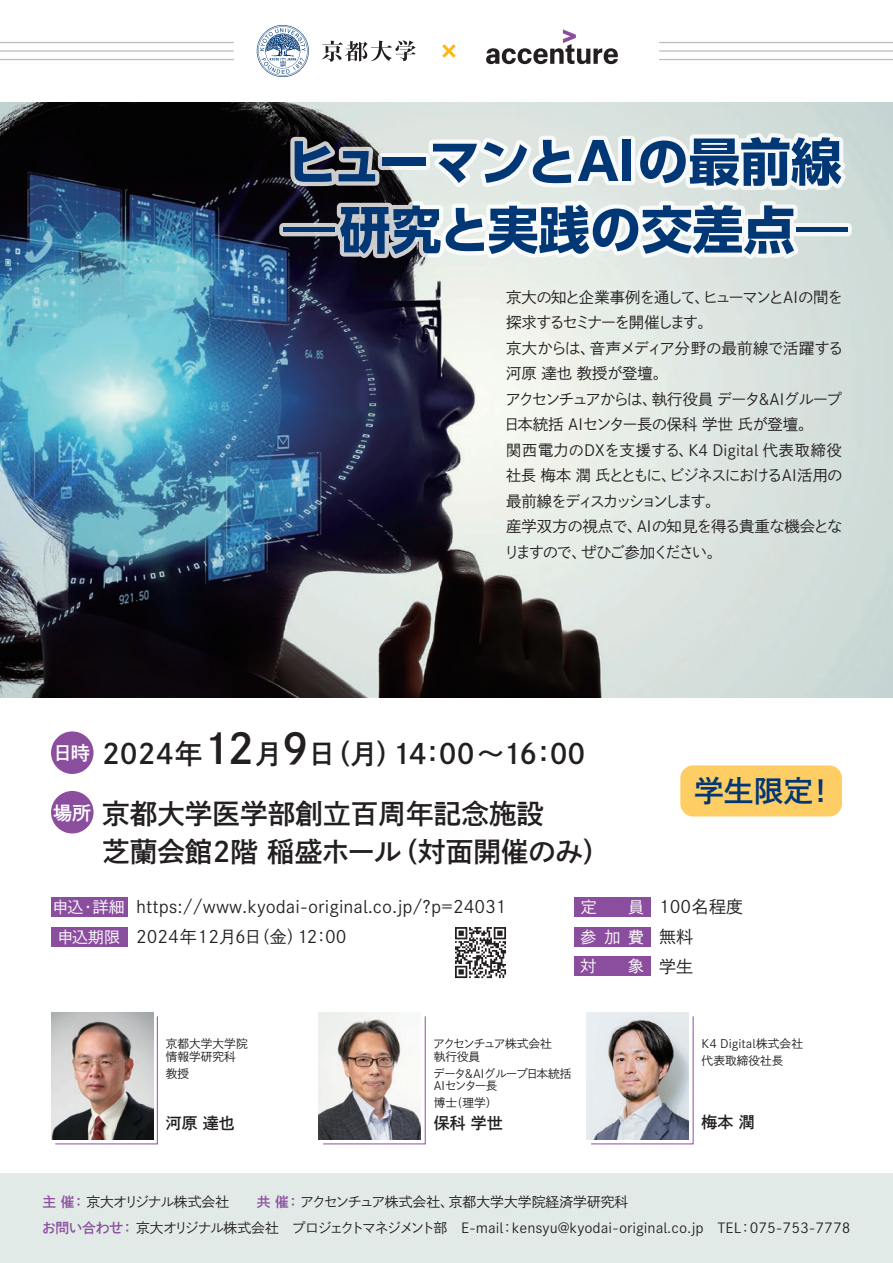
<style>
.page{position:relative;width:893px;height:1263px;background:#fff}
.page>*{position:absolute;margin:0;border:0;box-sizing:border-box;transform-origin:0 0}
.t1{font:700 51px/67.9px "UD Shin Go Pr 6";color:#013774}
.t2{font:29.7px "Shuei Go Kin Std B";color:#013774}
.t3{font:27.6px/59.6px "Shuei Go Kin Std B";color:#231f20;text-align:center}
.t4{font:19.2px "Shuei Go Kin Std B";color:#fff}
.t5{font:16.95px/29.7px "Shuei Go Kin Std L";color:#231f20}
.t6{font:15.9px "Shuei Go Kin Std B";color:#231f20}
.t7{font:15.9px/29.7px "Shuei Go Kin Std L";color:#fff}
.t8{font:15.45px/25.5px "Shuei Go Kin Std L";letter-spacing:-.045em;color:#231f20}
.t9{font:13.8px/25.5px "Shuei Go Kin Std L";color:#231f20}
.t10{font:11.7px/12.8px "Shuei Go Kin Std L";color:#231f20}
.t11{font:11.7px/12.8px "Shuei Go Kin Std L";letter-spacing:-.07em;color:#231f20}
.t12{font:11.7px/12.8px "Shuei Go Kin Std L";letter-spacing:-.035em;color:#231f20}
.s1{font-size:41.4px}
.s2{font-size:15.9px;color:#fff}
.s3{font-size:16.95px;color:#231f20}
.s4{font-family:"Shuei Go Kin Std B";color:#8b4e9f}
</style>
<div class="page">
<img style="left:0;top:102px;width:893px;height:595px">
<div style="left:0;top:1174px;width:893px;height:89px;background:#e2eae7"></div>
<img style="left:319px;top:1012px;width:73px;height:128px">
<img style="left:51px;top:1012px;width:102px;height:128px">
<img style="left:590px;top:1015px;width:104px;height:130px">
<img style="left:322px;top:1015px;width:104px;height:130px">
<img style="left:54px;top:1015px;width:104px;height:130px">
<div style="left:680px;top:765px;width:162px;height:51px;background:#fecd64;border-radius:13px"></div>
<div style="left:279px;top:223px;width:60px;height:13px;border:9px solid #fff"></div>
<svg style="left:286px;top:132px;width:566px;height:135px"></svg>
<hr style="left:0;top:59px;width:234px;height:1px;background:#bcbdc0">
<hr style="left:659px;top:59px;width:234px;height:1px;background:#bcbdc0">
<hr style="left:0;top:50px;width:234px;height:2px;background:#bcbdc0">
<hr style="left:659px;top:50px;width:234px;height:2px;background:#bcbdc0">
<hr style="left:0;top:42px;width:234px;height:1px;background:#bcbdc0">
<hr style="left:659px;top:42px;width:234px;height:1px;background:#bcbdc0">
<div style="left:51px;top:897px;width:77px;height:19px;background:#8b4e9f"></div>
<div style="left:51px;top:927px;width:77px;height:19px;background:#8b4e9f"></div>
<div style="left:574px;top:897px;width:77px;height:19px;background:#8b4e9f"></div>
<div style="left:574px;top:927px;width:77px;height:19px;background:#8b4e9f"></div>
<div style="left:574px;top:957px;width:77px;height:19px;background:#8b4e9f"></div>
<div style="left:51px;top:731px;width:43px;height:43px;background:#8b4e9f;border-radius:50%"></div>
<div style="left:51px;top:791px;width:43px;height:42px;background:#8b4e9f;border-radius:50%"></div>
<svg style="left:455px;top:927px;width:51px;height:51px"></svg>
<svg style="left:442px;top:44px;width:14px;height:14px"></svg>
<svg style="left:486px;top:29px;width:132px;height:35px"></svg>
<svg style="left:322px;top:40px;width:94px;height:22px"></svg>
<svg style="left:257px;top:25px;width:52px;height:52px"></svg>
<h1 class="t1" style="left:283px;top:126px;width:566px">ヒューマンとAIの最前線―研究と実践の交差点―</h1>
<p class="t8" style="left:504px;top:284px;width:341px">京大の知と企業事例を通して、ヒューマンとAIの間を探求するセミナーを開催します。<br>京大からは、音声メディア分野の最前線で活躍する河原 達也 教授が登壇。<br>アクセンチュアからは、執行役員 データ＆AIグループ日本統括 AIセンター長の保科 学世 氏が登壇。<br>関西電力のDXを支援する、K4 Digital 代表取締役社長 梅本 潤 氏とともに、ビジネスにおけるAI活用の最前線をディスカッションします。<br>産学双方の視点で、AIの知見を得る貴重な機会となりますので、ぜひご参加ください。</p>
<h3 class="t3" style="left:53px;top:724px;width:534px"><sup>日時</sup> 2024年<span class="s1">12</span>月<span class="s1">9</span>日（月）14：00～16：00京都大学医学部創立百周年記念施設</h3>
<h3 class="t3" style="left:102px;top:822px;width:509px">芝蘭会館２階 稲盛ホール（対面開催のみ）</h3>
<p class="t4" style="left:53px;top:799px;width:40px">場所</p>
<h2 class="t2" style="left:694px;top:770px;width:143px">学生限定！</h2>
<p class="t5" style="left:53px;top:892px;width:455px"><span class="s2">申込・詳細</span> https://www.kyodai-original.co.jp/?p=24031<span class="s2">申込期限</span> 2024年12月6日（金）12：00</p>
<p class="t5" style="left:581px;top:892px;width:164px"><span class="s2">定　　員</span> 100名程度</p>
<p class="t7" style="left:580px;top:921px;width:114px">参加費 <span class="s3">無料</span>対　　象 <span class="s3">学生</span></p>
<p class="t10" style="left:166px;top:1037px;width:83px">京都大学大学院情報学研究科</p>
<p class="t10" style="left:166px;top:1067px;width:25px">教授</p>
<p class="t6" style="left:166px;top:1112px;width:70px">河原 達也</p>
<p class="t12" style="left:433px;top:1037px;width:120px">アクセンチュア株式会社執行役員</p>
<p class="t11" style="left:433px;top:1067px;width:140px">データ＆AIグループ日本統括<br>AIセンター長</p>
<p class="t10" style="left:434px;top:1096px;width:65px">博士(理学）</p>
<p class="t6" style="left:434px;top:1112px;width:70px">保科 学世</p>
<p class="t10" style="left:702px;top:1035px;width:103px;line-height:17px">K4 Digital株式会社代表取締役社長</p>
<p class="t6" style="left:702px;top:1111px;width:55px">梅本 潤</p>
<p class="t9" style="left:42px;top:1189px;width:810px"><span class="s4">主 催：</span> 京大オリジナル株式会社　　<span class="s4">共 催：</span> アクセンチュア株式会社、京都大学大学院経済学研究科<br><span class="s4">お問い合わせ：</span> 京大オリジナル株式会社　プロジェクトマネジメント部　E-mail：kensyu@kyodai-original.co.jp　TEL：075-753-7778</p>
</div>
